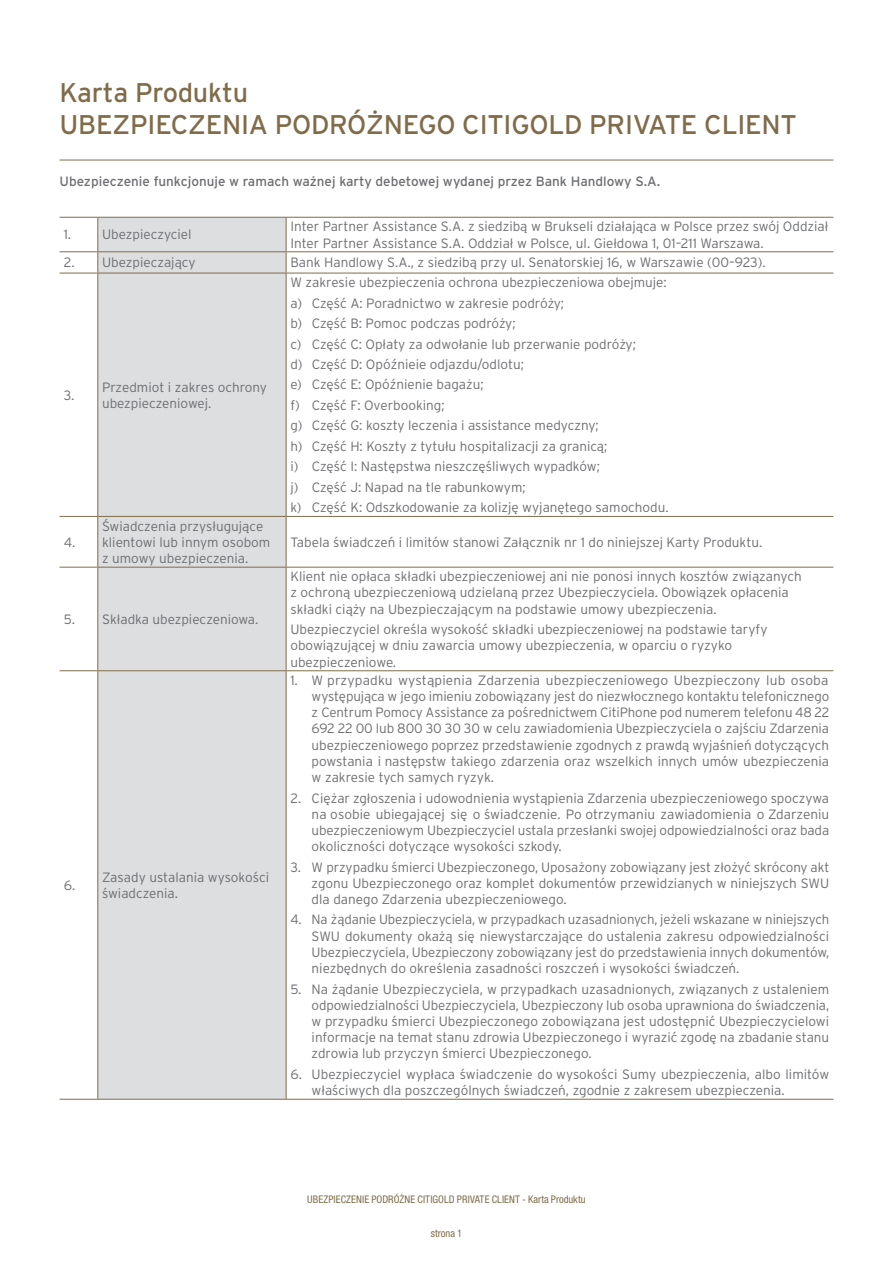
<style>
.page{position:relative;width:893px;height:1263px;background:#fff}
.page>*{position:absolute;margin:0;border:0;box-sizing:border-box;transform-origin:0 0}
.t1{font:27px/32.4px "Interstate Pl";letter-spacing:-.01em;color:#816c4a}
.t2{font:300 13.5px/16.2px "Interstate Pl";color:#6d6e71}
.t3{font:13.5px "Interstate Pl";color:#6d6e71}
.t4{font:10.5px "Helvetica Neue Pl Condensed";letter-spacing:.01em;color:#816c4a}
</style>
<div class="page">
<hr style="left:60px;top:160px;width:773px;height:1px;background:#816c4a">
<div style="left:98px;top:218px;width:188px;height:881px;background:#dddee0"></div>
<hr style="left:60px;top:217px;width:38px;height:1px;background:#816c4a">
<hr style="left:98px;top:217px;width:188px;height:1px;background:#816c4a">
<hr style="left:286px;top:217px;width:547px;height:1px;background:#816c4a">
<hr style="left:60px;top:251px;width:38px;height:1px;background:#816c4a">
<hr style="left:98px;top:251px;width:188px;height:1px;background:#816c4a">
<hr style="left:286px;top:251px;width:547px;height:1px;background:#816c4a">
<hr style="left:60px;top:273px;width:38px;height:1px;background:#816c4a">
<hr style="left:98px;top:273px;width:188px;height:1px;background:#816c4a">
<hr style="left:286px;top:273px;width:547px;height:1px;background:#816c4a">
<hr style="left:60px;top:516px;width:38px;height:1px;background:#816c4a">
<hr style="left:98px;top:516px;width:188px;height:1px;background:#816c4a">
<hr style="left:286px;top:516px;width:547px;height:1px;background:#816c4a">
<hr style="left:60px;top:567px;width:38px;height:1px;background:#816c4a">
<hr style="left:98px;top:567px;width:188px;height:1px;background:#816c4a">
<hr style="left:286px;top:567px;width:547px;height:1px;background:#816c4a">
<hr style="left:60px;top:670px;width:38px;height:1px;background:#816c4a">
<hr style="left:98px;top:670px;width:188px;height:1px;background:#816c4a">
<hr style="left:286px;top:670px;width:547px;height:1px;background:#816c4a">
<hr style="left:60px;top:1099px;width:38px;height:1px;background:#816c4a">
<hr style="left:98px;top:1099px;width:188px;height:1px;background:#816c4a">
<hr style="left:286px;top:1099px;width:547px;height:1px;background:#816c4a">
<hr style="left:97px;top:218px;width:1px;height:33px;background:#816c4a">
<hr style="left:286px;top:218px;width:1px;height:33px;background:#816c4a">
<svg style="left:97px;top:252px;width:1px;height:21px"></svg>
<svg style="left:286px;top:252px;width:1px;height:21px"></svg>
<hr style="left:97px;top:273px;width:1px;height:243px;background:#816c4a">
<hr style="left:286px;top:273px;width:1px;height:243px;background:#816c4a">
<hr style="left:97px;top:517px;width:1px;height:50px;background:#816c4a">
<hr style="left:286px;top:517px;width:1px;height:50px;background:#816c4a">
<hr style="left:97px;top:567px;width:1px;height:103px;background:#816c4a">
<hr style="left:286px;top:567px;width:1px;height:103px;background:#816c4a">
<hr style="left:97px;top:671px;width:1px;height:428px;background:#816c4a">
<hr style="left:286px;top:671px;width:1px;height:428px;background:#816c4a">
<h1 class="t1" style="left:60px;top:76px;width:739px">Karta Produktu<br>UBEZPIECZENIA PODRÓŻNEGO CITIGOLD PRIVATE CLIENT</h1>
<p class="t3" style="left:60px;top:174px;width:602px">Ubezpieczenie funkcjonuje w ramach ważnej karty debetowej wydanej przez Bank Handlowy S.A.</p>
<p class="t2" style="left:64px;top:226px;width:129px">1. Ubezpieczyciel</p>
<p class="t2" style="left:290px;top:218px;width:539px">Inter Partner Assistance S.A. z siedzibą w Brukseli działająca w Polsce przez swój Oddział<br>Inter Partner Assistance S.A. Oddział w Polsce, ul. Giełdowa 1, 01–211 Warszawa.</p>
<p class="t2" style="left:64px;top:254px;width:134px">2. Ubezpieczający</p>
<p class="t2" style="left:290px;top:254px;width:477px">Bank Handlowy S.A., z siedzibą przy ul. Senatorskiej 16, w Warszawie (00–923).</p>
<p class="t2" style="left:64px;top:387px;width:12px">3.</p>
<p class="t2" style="left:102px;top:379px;width:167px">Przedmiot i zakres ochrony ubezpieczeniowej.</p>
<p class="t2" style="left:64px;top:534px;width:13px">4.</p>
<p class="t2" style="left:102px;top:517px;width:170px">Świadczenia przysługujące klientowi lub innym osobom z umowy ubezpieczenia.</p>
<p class="t2" style="left:64px;top:611px;width:196px">5. Składka ubezpieczeniowa.</p>
<p class="t2" style="left:64px;top:877px;width:13px">6.</p>
<p class="t2" style="left:102px;top:869px;width:169px">Zasady ustalania wysokości świadczenia.</p>
<p class="t2" style="left:290px;top:272px;width:380px;line-height:20.4px">W zakresie ubezpieczenia ochrona ubezpieczeniowa obejmuje: a) Część A: Poradnictwo w zakresie podróży;<br>b) Część B: Pomoc podczas podróży;<br>c) Część C: Opłaty za odwołanie lub przerwanie podróży;<br>d) Część D: Opóźnieie odjazdu/odlotu;<br>e) Część E: Opóźnienie bagażu;<br>f) Część F: Overbooking;<br>g) Część G: koszty leczenia i assistance medyczny;<br>h) Część H: Koszty z tytułu hospitalizacji za granicą;<br>i) Część I: Następstwa nieszczęśliwych wypadków;<br>j) Część J: Napad na tle rabunkowym;<br>k) Część K: Odszkodowanie za kolizję wyjanętego samochodu.</p>
<p class="t2" style="left:290px;top:534px;width:473px">Tabela świadczeń i limitów stanowi Załącznik nr 1 do niniejszej Karty Produktu.</p>
<p class="t2" style="left:290px;top:568px;width:513px">Klient nie opłaca składki ubezpieczeniowej ani nie ponosi innych kosztów związanych z ochroną ubezpieczeniową udzielaną przez Ubezpieczyciela. Obowiązek opłacenia składki ciąży na Ubezpieczającym na podstawie umowy ubezpieczenia.</p>
<p class="t2" style="left:290px;top:621px;width:479px">Ubezpieczyciel określa wysokość składki ubezpieczeniowej na podstawie taryfy obowiązującej w dniu zawarcia umowy ubezpieczenia, w oparciu o ryzyko ubezpieczeniowe.</p>
<p class="t2" style="left:312px;top:672px;width:519px;text-align:justify;text-indent:-21px">1. W przypadku wystąpienia Zdarzenia ubezpieczeniowego Ubezpieczony lub osoba występująca w jego imieniu zobowiązany jest do niezwłocznego kontaktu telefonicznego z Centrum Pomocy Assistance za pośrednictwem CitiPhone pod numerem telefonu 48 22<br>692 22 00 lub 800 30 30 30 w celu zawiadomienia Ubezpieczyciela o zajściu Zdarzenia ubezpieczeniowego poprzez przedstawienie zgodnych z prawdą wyjaśnień dotyczących powstania i następstw takiego zdarzenia oraz wszelkich innych umów ubezpieczenia w zakresie tych samych ryzyk.</p>
<p class="t2" style="left:312px;top:789px;width:519px;text-align:justify;text-indent:-21px">2. Ciężar zgłoszenia i udowodnienia wystąpienia Zdarzenia ubezpieczeniowego spoczywa na osobie ubiegającej się o świadczenie. Po otrzymaniu zawiadomienia o Zdarzeniu ubezpieczeniowym Ubezpieczyciel ustala przesłanki swojej odpowiedzialności oraz bada okoliczności dotyczące wysokości szkody.</p>
<p class="t2" style="left:312px;top:859px;width:519px;text-align:justify;text-indent:-21px">3. W przypadku śmierci Ubezpieczonego, Uposażony zobowiązany jest złożyć skrócony akt zgonu Ubezpieczonego oraz komplet dokumentów przewidzianych w niniejszych SWU dla danego Zdarzenia ubezpieczeniowego.</p>
<p class="t2" style="left:312px;top:911px;width:519px;text-align:justify;text-indent:-21px">4. Na żądanie Ubezpieczyciela, w przypadkach uzasadnionych, jeżeli wskazane w niniejszych SWU dokumenty okażą się niewystarczające do ustalenia zakresu odpowiedzialności Ubezpieczyciela, Ubezpieczony zobowiązany jest do przedstawienia innych dokumentów, niezbędnych do określenia zasadności roszczeń i wysokości świadczeń.</p>
<p class="t2" style="left:312px;top:980px;width:519px;text-align:justify;text-indent:-21px">5. Na żądanie Ubezpieczyciela, w przypadkach uzasadnionych, związanych z ustaleniem odpowiedzialności Ubezpieczyciela, Ubezpieczony lub osoba uprawniona do świadczenia, w przypadku śmierci Ubezpieczonego zobowiązana jest udostępnić Ubezpieczycielowi informacje na temat stanu zdrowia Ubezpieczonego i wyrazić zgodę na zbadanie stanu zdrowia lub przyczyn śmierci Ubezpieczonego.</p>
<p class="t2" style="left:312px;top:1066px;width:519px;text-indent:-21px">6. Ubezpieczyciel wypłaca świadczenie do wysokości Sumy ubezpieczenia, albo limitów właściwych dla poszczególnych świadczeń, zgodnie z zakresem ubezpieczenia.</p>
<p class="t4" style="left:307px;top:1194px;width:280px">UBEZPIECZENIE PODRÓŻNE CITIGOLD PRIVATE CLIENT - Karta Produktu</p>
<p class="t4" style="left:431px;top:1227px;width:33px">strona 1</p>
</div>
